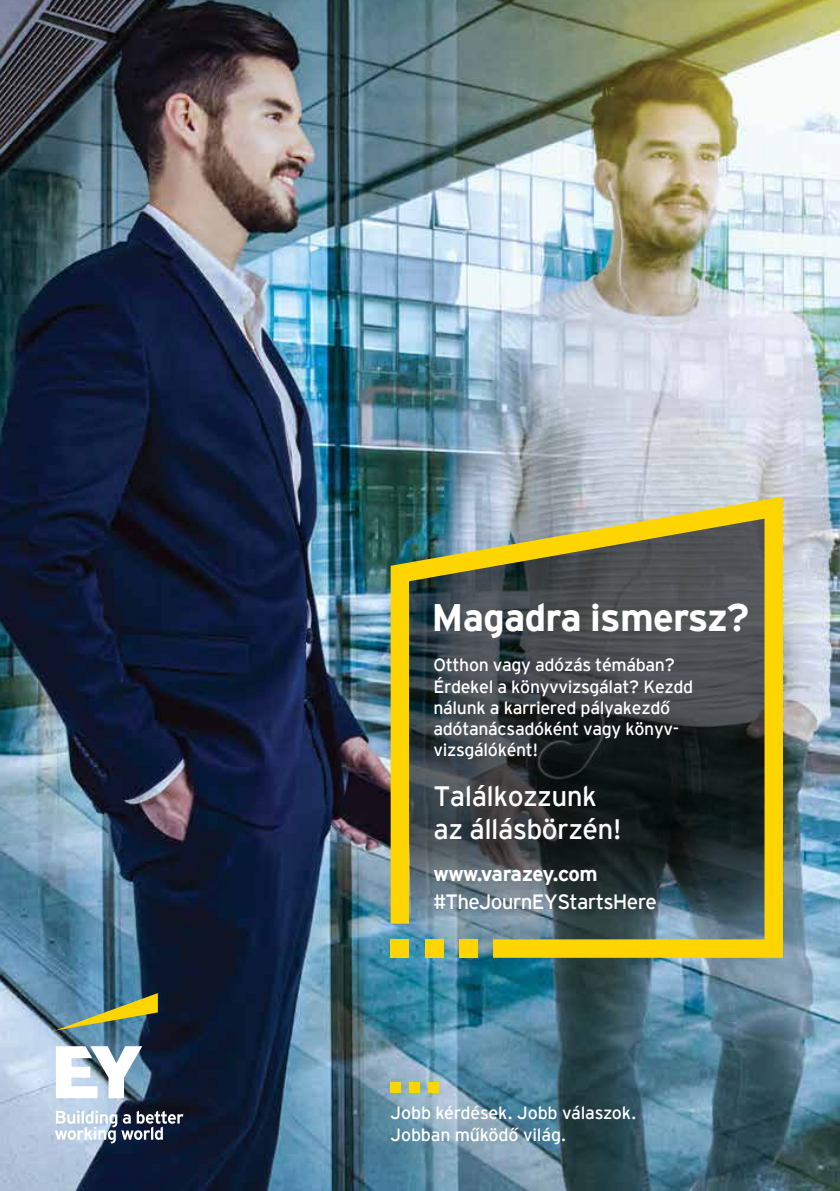
<style>
.page{position:relative;width:840px;height:1191px;background:#fff}
.page>*{position:absolute;margin:0;border:0;box-sizing:border-box;transform-origin:0 0}
.t1{font:700 38.4px "EY Interstate";letter-spacing:-.02em;color:#fff}
.t2{font:28px/33.6px "EY Interstate";letter-spacing:-.02em;color:#fff}
.t3{font:20.6px "EY Interstate";letter-spacing:-.035em;color:#fff}
.t4{font:700 20.6px "EY Interstate";letter-spacing:-.025em;color:#fff}
.t5{font:17.6px/21.2px "EY Interstate";letter-spacing:-.02em;color:#fff}
</style>
<div class="page">
<img style="left:0;top:0;width:839px;height:1191px">
<svg style="left:55px;top:993px;width:103px;height:37px;background:#7a9171"></svg>
<svg style="left:55px;top:1046px;width:128px;height:97px"></svg>
<div style="left:390px;top:1082px;width:10px;height:10px;background:#fed401"></div>
<div style="left:409px;top:1082px;width:10px;height:10px;background:#fed401"></div>
<div style="left:428px;top:1082px;width:10px;height:10px;background:#fed401"></div>
<svg style="left:390px;top:496px;width:392px;height:461px;background:#5d6045"></svg>
<h1 class="t1" style="left:431px;top:590px;width:319px">Magadra ismersz?</h1>
<p class="t5" style="left:433px;top:653px;width:261px">Otthon vagy adózás témában?<br>Érdekel a könyvvizsgálat? Kezdd nálunk a karriered pályakezdő adótanácsadóként vagy könyv&shy;vizsgálóként!</p>
<h2 class="t2" style="left:433px;top:777px;width:189px">Találkozzunk az állásbörzén!</h2>
<p class="t4" style="left:433px;top:858px;width:166px">www.varazey.com</p>
<p class="t3" style="left:433px;top:886px;width:225px">#TheJournEYStartsHere</p>
<p class="t5" style="left:390px;top:1101px;width:247px">Jobb kérdések. Jobb válaszok.<br>Jobban működő világ.</p>
</div>
